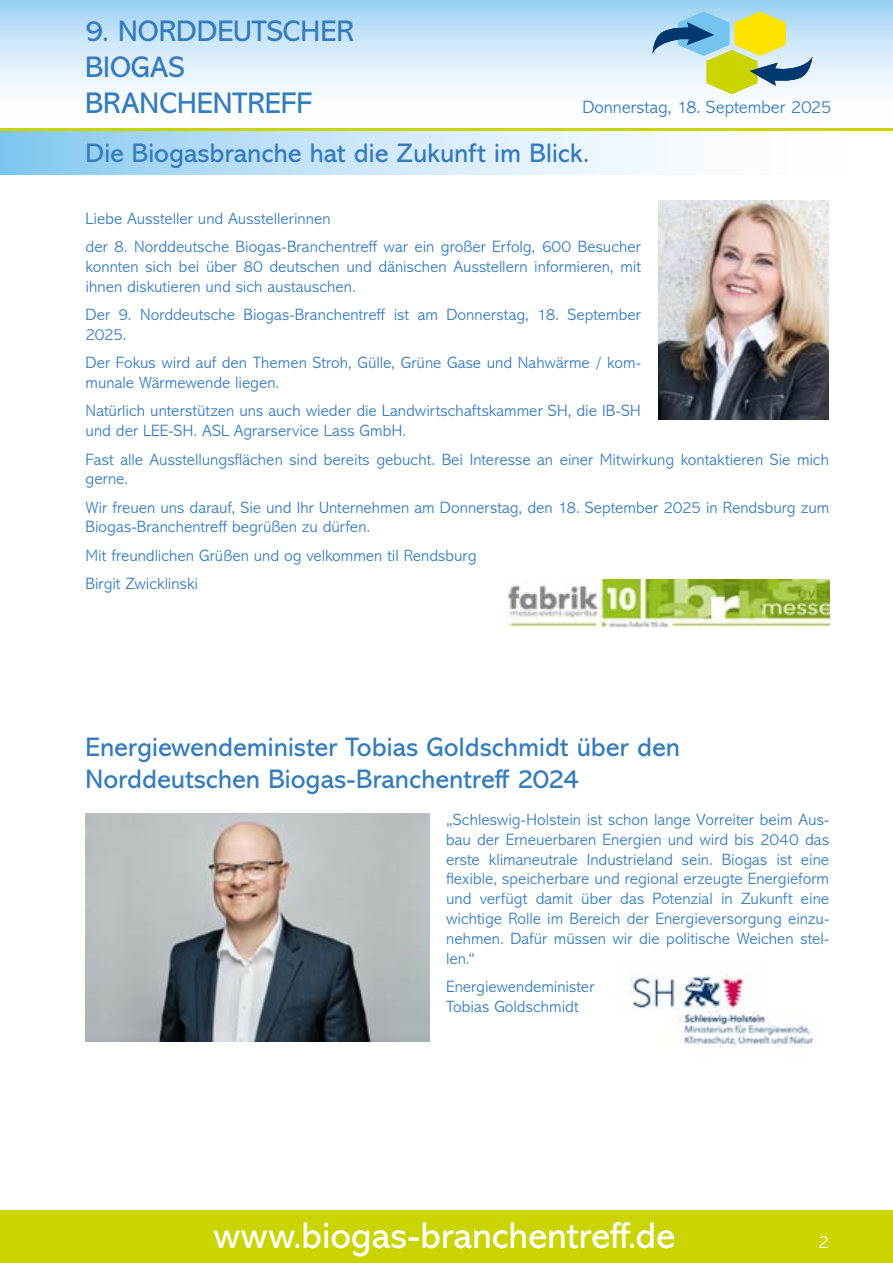
<style>
.page{position:relative;width:893px;height:1263px;background:#fff}
.page>*{position:absolute;margin:0;border:0;box-sizing:border-box;transform-origin:0 0}
.t1{font:37.5px "Abadi MT Pro";letter-spacing:-.005em;color:#fff}
.t2{font:30px/36px "Abadi MT Pro";letter-spacing:.005em;color:#347cbd}
.t3{font:27px/32.4px "Abadi MT Pro";letter-spacing:-.005em;color:#347cbd}
.t4{font:300 18px "Abadi MT Pro";color:#347cbd}
.t5{font:300 18px "Abadi MT Pro";color:#fff}
.t6{font:300 16.5px/19.8px "Abadi MT Pro";color:#347cbd}
</style>
<div class="page">
<div style="left:0;top:1210px;width:893px;height:53px;background:#c9d400"></div>
<svg style="left:0;top:128px;width:893px;height:4px;background:#cbd93e"></svg>
<svg style="left:0;top:132px;width:685px;height:42px;background:#c4e4f8"></svg>
<div style="left:0;top:0;width:893px;height:128px;background:linear-gradient(to bottom,#a6d5f5,#fff)"></div>
<svg style="left:652px;top:12px;width:160px;height:82px;background:#b8d0a9"></svg>
<img style="left:505px;top:579px;width:324px;height:49px">
<img style="left:658px;top:200px;width:171px;height:220px">
<img style="left:85px;top:814px;width:344px;height:228px">
<img style="left:629px;top:973px;width:185px;height:73px">
<h2 class="t2" style="left:85px;top:13px;width:270px">9. NORDDEUTSCHER<br>BIOGAS<br>BRANCHENTREFF</h2>
<p class="t4" style="left:582px;top:97px;width:250px">Donnerstag, 18. September 2025</p>
<h3 class="t3" style="left:86px;top:138px;width:505px">Die Biogasbranche hat die Zukunft im Blick.</h3>
<p class="t6" style="left:86px;top:205px;width:557px;line-height:28.3px">Liebe Aussteller und Ausstellerinnen<br>der 8. Norddeutsche Biogas-Branchentreff war ein großer Erfolg, 600 Besucher</p>
<p class="t6" style="left:86px;top:257px;width:557px">konnten sich bei über 80 deutschen und dänischen Ausstellern informieren, mit ihnen diskutieren und sich austauschen.</p>
<p class="t6" style="left:86px;top:305px;width:557px">Der 9. Norddeutsche Biogas-Branchentreff ist am Donnerstag, 18. September<br>2025.</p>
<p class="t6" style="left:86px;top:353px;width:557px">Der Fokus wird auf den Themen Stroh, Gülle, Grüne Gase und Nahwärme / kom&shy;munale Wärmewende liegen.</p>
<p class="t6" style="left:86px;top:401px;width:557px">Natürlich unterstützen uns auch wieder die Landwirtschaftskammer SH, die IB-SH und der LEE-SH. ASL Agrarservice Lass GmbH.</p>
<p class="t6" style="left:86px;top:449px;width:745px">Fast alle Ausstellungsflächen sind bereits gebucht. Bei Interesse an einer Mitwirkung kontaktieren Sie mich gerne.</p>
<p class="t6" style="left:86px;top:498px;width:745px">Wir freuen uns darauf, Sie und Ihr Unternehmen am Donnerstag, den 18. September 2025 in Rendsburg zum<br>Biogas-Branchentreff begrüßen zu dürfen.</p>
<p class="t6" style="left:86px;top:541px;width:392px;line-height:28.3px">Mit freundlichen Grüßen und og velkommen til Rendsburg<br>Birgit Zwicklinski</p>
<h3 class="t3" style="left:86px;top:731px;width:596px">Energiewendeminister Tobias Goldschmidt über den<br>Norddeutschen Biogas-Branchentreff 2024</h3>
<p class="t6" style="left:446px;top:810px;width:385px;text-align:justify">„Schleswig-Holstein ist schon lange Vorreiter beim Aus&shy;bau der Erneuerbaren Energien und wird bis 2040 das erste klimaneutrale Industrieland sein. Biogas ist eine flexible, speicherbare und regional erzeugte Energieform und verfügt damit über das Potenzial in Zukunft eine wichtige Rolle im Bereich der Energieversorgung einzu&shy;nehmen. Dafür müssen wir die politische Weichen stel&shy;len.“</p>
<p class="t6" style="left:446px;top:977px;width:150px">Energiewendeminister<br>Tobias Goldschmidt</p>
<h1 class="t1" style="left:214px;top:1215px;width:463px">www.biogas-branchentreff.de</h1>
<p class="t5" style="left:818px;top:1232px;width:12px">2</p>
</div>
